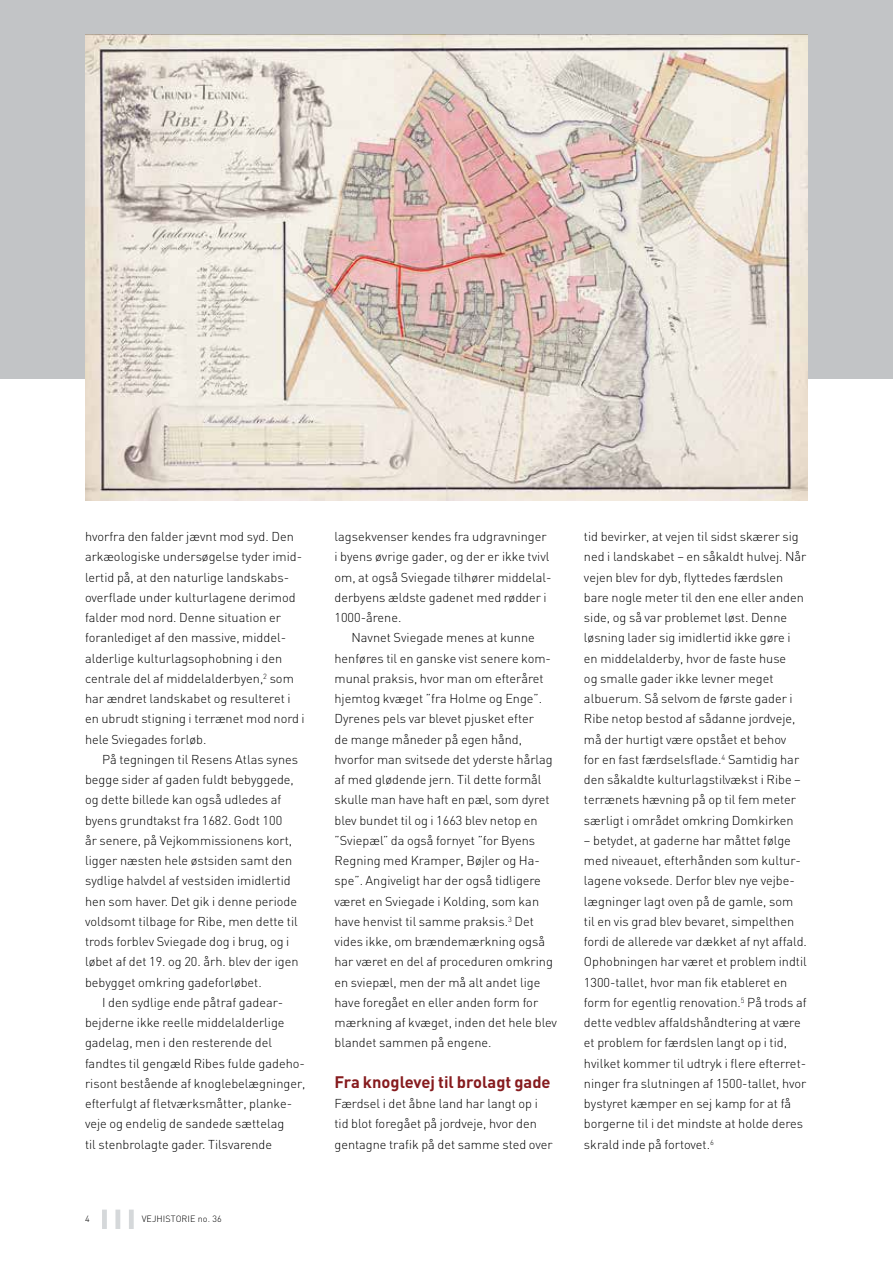
<style>
.page{position:relative;width:893px;height:1263px;background:#fff}
.page>*{position:absolute;margin:0;border:0;box-sizing:border-box;transform-origin:0 0}
.t1{font:700 16.5px "DIN";color:#861b1e}
.t2{font:300 12.75px/20.2px "DIN";color:#000}
.t3{font:300 9px "DIN";letter-spacing:.01em;color:#000}
</style>
<div class="page">
<div style="left:0;top:0;width:893px;height:379px;background:#c2c4c6"></div>
<img style="left:85px;top:34px;width:723px;height:467px">
<div style="left:102px;top:1209px;width:5px;height:20px;background:#d5d8da"></div>
<div style="left:129px;top:1209px;width:5px;height:20px;background:#d5d8da"></div>
<div style="left:115px;top:1209px;width:5px;height:20px;background:#d5d8da"></div>
<p class="t2" style="left:85px;top:526px;width:221px">hvorfra den falder jævnt mod syd. Den arkæologiske undersøgelse tyder imid&shy;lertid på, at den naturlige landskabs&shy;overflade under kulturlagene derimod falder mod nord. Denne situation er foranlediget af den massive, middel&shy;alderlige kulturlagsophobning i den centrale del af middelalderbyen,<sup>2</sup> som har ændret landskabet og resulteret i en ubrudt stigning i terrænet mod nord i hele Sviegades forløb.</p>
<p class="t2" style="left:85px;top:749px;width:215px;text-indent:17px">På tegningen til Resens Atlas synes begge sider af gaden fuldt bebyggede, og dette billede kan også udledes af byens grundtakst fra 1682. Godt 100<br>år senere, på Vejkommissionens kort, ligger næsten hele østsiden samt den sydlige halvdel af vestsiden imidlertid hen som haver. Det gik i denne periode voldsomt tilbage for Ribe, men dette til trods forblev Sviegade dog i brug, og i løbet af det 19. og 20. årh. blev der igen bebygget omkring gadeforløbet.</p>
<p class="t2" style="left:85px;top:992px;width:222px;text-indent:17px">I den sydlige ende påtraf gadear&shy;bejderne ikke reelle middelalderlige gadelag, men i den resterende del fandtes til gengæld Ribes fulde gadeho&shy;risont bestående af knoglebelægninger, efterfulgt af fletværksmåtter, planke&shy;veje og endelig de sandede sættelag<br>til stenbrolagte gader. Tilsvarende</p>
<p class="t3" style="left:85px;top:1213px;width:6px">4</p>
<p class="t3" style="left:142px;top:1213px;width:81px">VEJHISTORIE no. 36</p>
<p class="t2" style="left:334px;top:526px;width:219px">lagsekvenser kendes fra udgravninger i byens øvrige gader, og der er ikke tvivl om, at også Sviegade tilhører middelal&shy;derbyens ældste gadenet med rødder i 1000-årene.</p>
<p class="t2" style="left:334px;top:627px;width:224px;text-indent:17px">Navnet Sviegade menes at kunne henføres til en ganske vist senere kom&shy;munal praksis, hvor man om efteråret hjemtog kvæget ”fra Holme og Enge”.<br>Dyrenes pels var blevet pjusket efter<br>de mange måneder på egen hånd, hvorfor man svitsede det yderste hårlag af med glødende jern. Til dette formål skulle man have haft en pæl, som dyret blev bundet til og i 1663 blev netop en ”Sviepæl” da også fornyet ”for Byens Regning med Kramper, Bøjler og Ha&shy;spe”. Angiveligt har der også tidligere været en Sviegade i Kolding, som kan have henvist til samme praksis.<sup>3</sup> Det vides ikke, om brændemærkning også har været en del af proceduren omkring en sviepæl, men der må alt andet lige have foregået en eller anden form for mærkning af kvæget, inden det hele blev blandet sammen på engene.</p>
<p class="t1" style="left:334px;top:1074px;width:218px">Fra knoglevej til brolagt gade</p>
<p class="t2" style="left:334px;top:1093px;width:220px">Færdsel i det åbne land har langt op i tid blot foregået på jordveje, hvor den gentagne trafik på det samme sted over</p>
<p class="t2" style="left:584px;top:526px;width:224px">tid bevirker, at vejen til sidst skærer sig ned i landskabet – en såkaldt hulvej. Når vejen blev for dyb, flyttedes færdslen bare nogle meter til den ene eller anden side, og så var problemet løst. Denne løsning lader sig imidlertid ikke gøre i en middelalderby, hvor de faste huse<br>og smalle gader ikke levner meget albuerum. Så selvom de første gader i Ribe netop bestod af sådanne jordveje, må der hurtigt være opstået et behov<br>for en fast færdselsflade.<sup>4</sup> Samtidig har den såkaldte kulturlagstilvækst i Ribe – terrænets hævning på op til fem meter særligt i området omkring Domkirken</p>
<p class="t2" style="left:584px;top:830px;width:224px">– betydet, at gaderne har måttet følge med niveauet, efterhånden som kultur&shy;lagene voksede. Derfor blev nye vejbe&shy;lægninger lagt oven på de gamle, som til en vis grad blev bevaret, simpelthen fordi de allerede var dækket af nyt affald.<br>Ophobningen har været et problem indtil 1300-tallet, hvor man fik etableret en form for egentlig renovation.<sup>5</sup> På trods af dette vedblev affaldshåndtering at være et problem for færdslen langt op i tid, hvilket kommer til udtryk i flere efterret&shy;ninger fra slutningen af 1500-tallet, hvor bystyret kæmper en sej kamp for at få borgerne til i det mindste at holde deres skrald inde på fortovet.<sup>6</sup></p>
</div>
